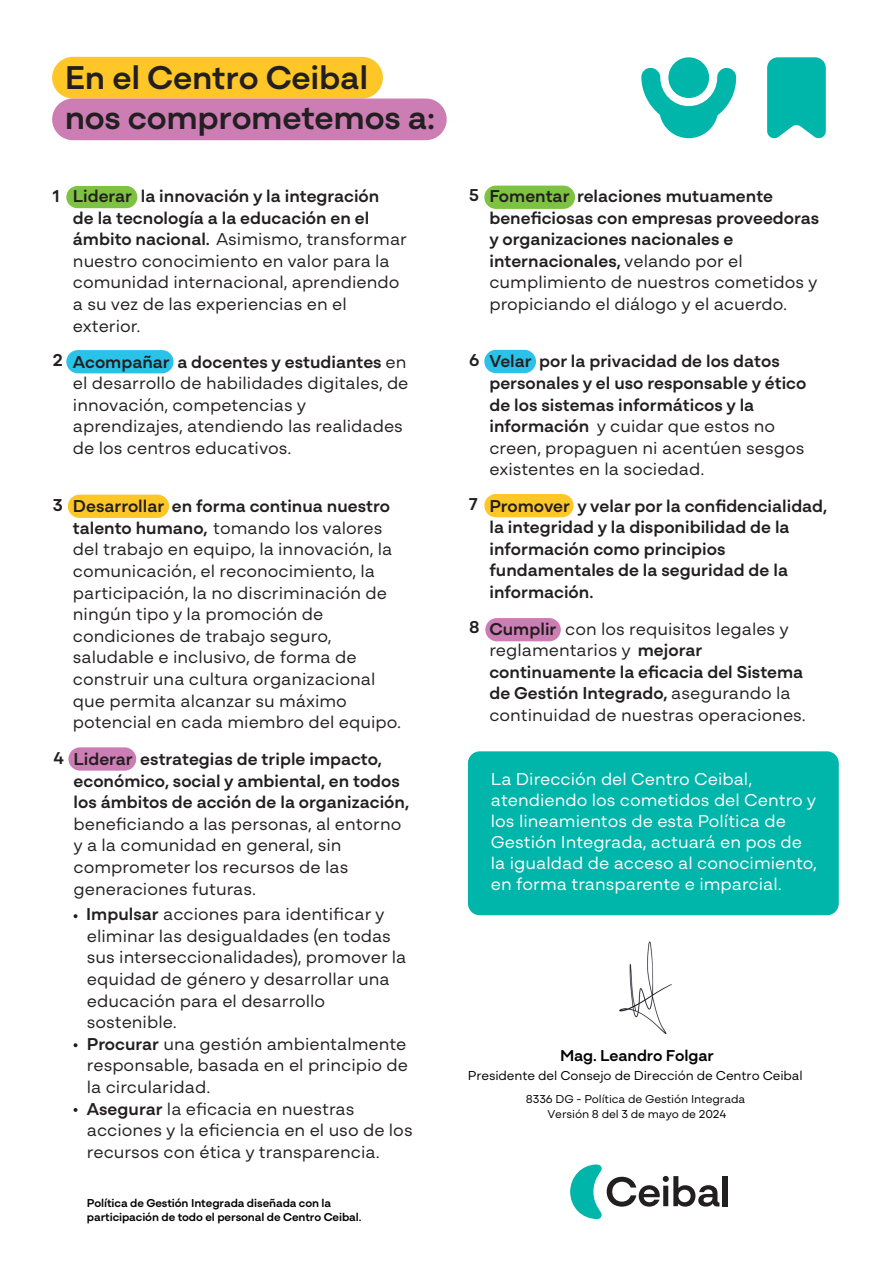
<style>
.page{position:relative;width:893px;height:1263px;background:#fff}
.page>*{position:absolute;margin:0;border:0;box-sizing:border-box;transform-origin:0 0}
.t1{font:700 34.5px/40px "Ceibal Mozaic";letter-spacing:-.01em;color:#231f20}
.t2{font:18px/21.6px "Ceibal Mozaic";color:#231f20}
.t3{font:700 18px/21.6px "Ceibal Mozaic";color:#231f20}
.t4{font:18px/21px "Ceibal Mozaic";color:#fff}
.t5{font:700 16.5px "Ceibal Mozaic";letter-spacing:-.01em;color:#000001}
.t6{font:13.5px "Ceibal Mozaic";letter-spacing:-.01em;color:#000001}
.t7{font:700 12px/14.4px "Ceibal Mozaic";letter-spacing:-.01em;color:#000001}
.t8{font:12px/14.4px "Ceibal Mozaic";letter-spacing:-.01em;color:#000001;text-align:center}
.s1{font-weight:700}
.s2{font-weight:400}
</style>
<div class="page">
<div style="left:668px;top:57px;width:41px;height:41px;background:#00b5a9;border-radius:50%"></div>
<svg style="left:641px;top:68px;width:95px;height:70px"></svg>
<div style="left:66px;top:186px;width:71px;height:22px;background:#7dc241;border-radius:11px"></div>
<div style="left:52px;top:57px;width:331px;height:42px;background:#fec627;border-radius:21px"></div>
<div style="left:52px;top:99px;width:395px;height:41px;background:#cb7db4;border-radius:21px"></div>
<img style="left:619px;top:941px;width:53px;height:93px">
<div style="left:723px;top:1176px;width:5px;height:30px;background:#231f20"></div>
<svg style="left:570px;top:1164px;width:149px;height:55px"></svg>
<div style="left:484px;top:186px;width:91px;height:23px;background:#7dc241;border-radius:12px"></div>
<div style="left:66px;top:350px;width:108px;height:23px;background:#2ac2e9;border-radius:12px"></div>
<div style="left:484px;top:350px;width:52px;height:23px;background:#2ac2e9;border-radius:12px"></div>
<div style="left:68px;top:495px;width:101px;height:23px;background:#fec627;border-radius:12px"></div>
<div style="left:484px;top:494px;width:90px;height:23px;background:#fec627;border-radius:12px"></div>
<div style="left:485px;top:618px;width:76px;height:23px;background:#cb7db4;border-radius:12px"></div>
<svg style="left:74px;top:1108px;width:4px;height:4px"></svg>
<svg style="left:74px;top:1043px;width:4px;height:4px"></svg>
<svg style="left:74px;top:914px;width:4px;height:4px"></svg>
<div style="left:468px;top:751px;width:371px;height:164px;background:#00b5a9;border-radius:12px"></div>
<div style="left:68px;top:747px;width:68px;height:24px;background:#cb7db4;border-radius:12px"></div>
<svg style="left:767px;top:57px;width:59px;height:82px;background:#18bbb1"></svg>
<h1 class="t1" style="left:65px;top:55px;width:372px">En el Centro Ceibal<br>nos comprometemos a:</h1>
<p class="t2" style="left:73px;top:184px;width:336px"><span class="s1">Liderar la innovación y la integración<br>de la tecnología a la educación en el ámbito nacional.</span> Asimismo, transformar nuestro conocimiento en valor para la comunidad internacional, aprendiendo a su vez de las experiencias en el exterior.</p>
<p class="t3" style="left:489px;top:184px;width:331px;text-indent:-20px">5 Fomentar relaciones mutuamente beneficiosas con empresas proveedoras y organizaciones nacionales e internacionales, <span class="s2">velando por el cumplimiento de nuestros cometidos y propiciando el diálogo y el acuerdo.</span></p>
<p class="t2" style="left:73px;top:349px;width:337px;text-indent:-20px"><span class="s1">2 Acompañar a docentes y estudiantes</span> en el desarrollo de habilidades digitales, de innovación, competencias y aprendizajes, atendiendo las realidades de los centros educativos.</p>
<p class="t3" style="left:489px;top:349px;width:318px;text-indent:-20px">6 Velar por la privacidad de los datos personales y el uso responsable y ético de los sistemas informáticos y la información <span class="s2">y cuidar que estos no creen, propaguen ni acentúen sesgos existentes en la sociedad.</span></p>
<p class="t2" style="left:73px;top:494px;width:330px;text-indent:-20px"><span class="s1">3 Desarrollar en forma continua nuestro talento humano,</span> tomando los valores del trabajo en equipo, la innovación, la comunicación, el reconocimiento, la participación, la no discriminación de ningún tipo y la promoción de condiciones de trabajo seguro, saludable e inclusivo, de forma de construir una cultura organizacional que permita alcanzar su máximo potencial en cada miembro del equipo.</p>
<p class="t3" style="left:489px;top:493px;width:340px;text-indent:-20px">7 Promover y velar por la confidencialidad, la integridad y la disponibilidad de la información como principios fundamentales de la seguridad de la información.</p>
<p class="t3" style="left:53px;top:184px;width:8px">1</p>
<p class="t2" style="left:489px;top:616px;width:318px;text-indent:-20px"><span class="s1">8 Cumplir</span> con los requisitos legales y reglamentarios y <span class="s1">mejorar continuamente la eficacia del Sistema de Gestión Integrado,</span> asegurando la continuidad de nuestras operaciones.</p>
<p class="t3" style="left:74px;top:747px;width:337px;text-indent:-20px">4 Liderar estrategias de triple impacto, económico, social y ambiental, en todos los ámbitos de acción de la organización,</p>
<p class="t2" style="left:74px;top:811px;width:329px">beneficiando a las personas, al entorno y a la comunidad en general, sin comprometer los recursos de las generaciones futuras.</p>
<p class="t2" style="left:86px;top:902px;width:328px"><span class="s1">Impulsar</span> acciones para identificar y eliminar las desigualdades (en todas sus interseccionalidades), promover la equidad de género y desarrollar una educación para el desarrollo sostenible.<br><span class="s1">Procurar</span> una gestión ambientalmente responsable, basada en el principio de la circularidad.<br><span class="s1">Asegurar</span> la eficacia en nuestras acciones y la eficiencia en el uso de los recursos con ética y transparencia.</p>
<p class="t7" style="left:87px;top:1194px;width:276px">Política de Gestión Integrada diseñada con la participación de todo el personal de Centro Ceibal.</p>
<p class="t4" style="left:491px;top:767px;width:328px">La Dirección del Centro Ceibal, atendiendo los cometidos del Centro y los lineamientos de esta Política de Gestión Integrada, actuará en pos de la igualdad de acceso al conocimiento, en forma transparente e imparcial.</p>
<p class="t5" style="left:560px;top:1042px;width:155px">Mag. Leandro Folgar</p>
<p class="t6" style="left:468px;top:1065px;width:336px">Presidente del Consejo de Dirección de Centro Ceibal</p>
<p class="t8" style="left:526px;top:1091px;width:221px">8336 DG - Política de Gestión Integrada<br>Versión 8 del 3 de mayo de 2024</p>
</div>
